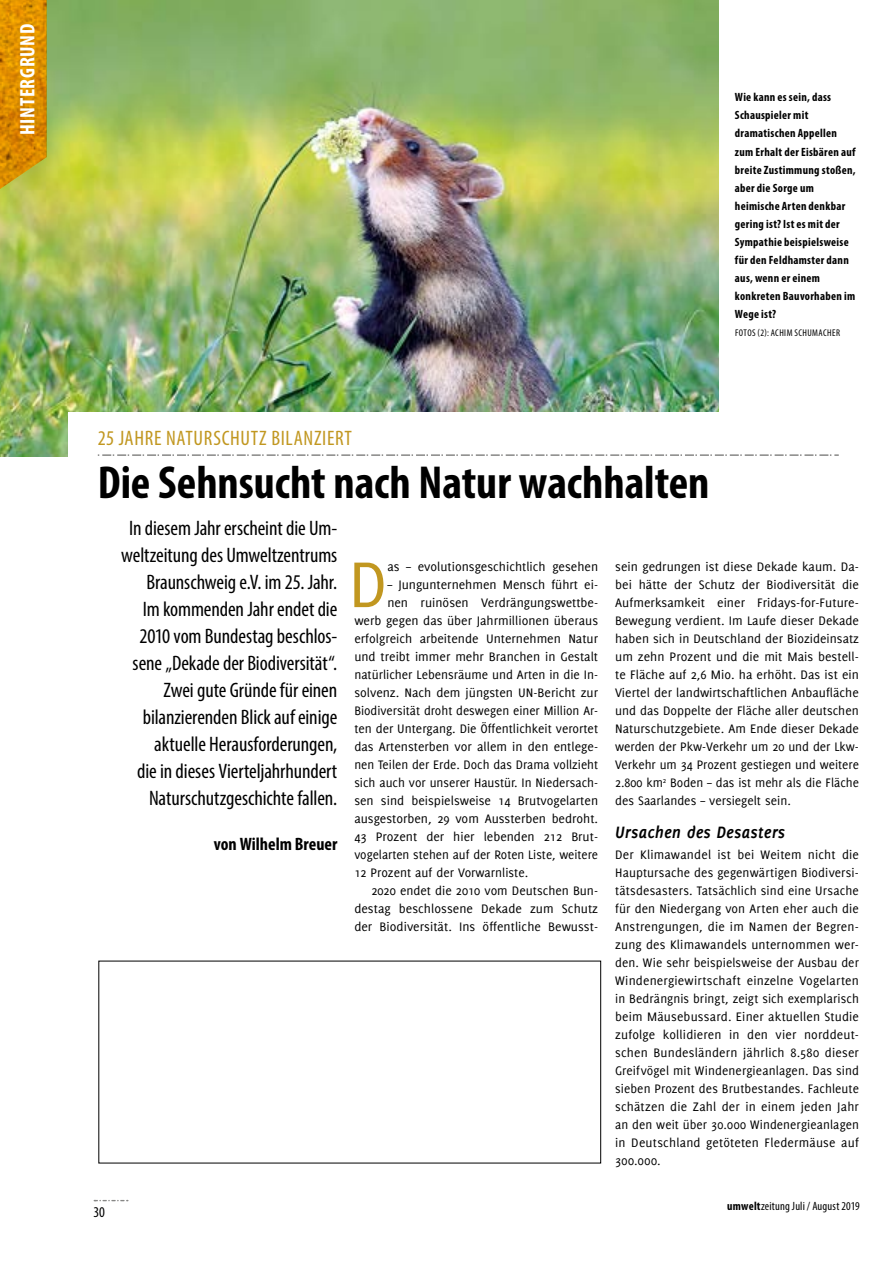
<style>
.page{position:relative;width:893px;height:1263px;background:#fff}
.page>*{position:absolute;margin:0;border:0;box-sizing:border-box;transform-origin:0 0}
.t1{font:70.65px "Delicious";color:#c19720}
.t2{font:700 condensed 46.5px "Myriad Pro";color:#000}
.t3{font:condensed 21px/27px "Myriad Pro";letter-spacing:-.005em;color:#000;text-align:right}
.t4{font:condensed 21px "Myriad Pro";letter-spacing:.03em;color:#c19720}
.t5{font:700 condensed 21px "Myriad Pro";letter-spacing:.03em;color:#fff}
.t6{font:italic 700 18px "Delicious";color:#000}
.t7{font:700 condensed 18px "Myriad Pro";color:#000}
.t8{font:condensed 15px "Myriad Pro";color:#000}
.t9{font:13.5px/18px "Delicious";color:#000;text-align:justify}
.t10{font:700 condensed 12px/18px "Myriad Pro";letter-spacing:.025em;color:#000}
.t11{font:condensed 12px "Myriad Pro";letter-spacing:.015em;color:#000}
.t12{font:condensed 9.75px "Myriad Pro";letter-spacing:.045em;color:#000}
.s1{font-weight:700}
</style>
<div class="page">
<svg style="left:94px;top:1200px;width:34px;height:1px"></svg>
<img style="left:0;top:0;width:719px;height:456px">
<div style="left:68px;top:412px;width:825px;height:290px;background:#fff"></div>
<svg style="left:98px;top:454px;width:741px;height:2px"></svg>
<img style="left:0;top:0;width:47px;height:198px">
<h3 class="t5" style="left:14px;top:135px;width:111px;rotate:-90deg">Hintergrund</h3>
<p class="t10" style="left:735px;top:88px;width:122px">Wie kann es sein, dass<br>Schauspieler mit dramatischen Appellen zum Erhalt der Eisbären auf breite Zustimmung stoßen, aber die Sorge um heimische Arten denkbar gering ist? Ist es mit der<br>Sympathie beispielsweise für den Feldhamster dann aus, wenn er einem konkreten Bauvorhaben im<br>Wege ist?</p>
<p class="t12" style="left:735px;top:326px;width:107px">Fotos (2): Achim Schumacher</p>
<h3 class="t4" style="left:98px;top:426px;width:256px">25 Jahre Naturschutz bilanziert</h3>
<h2 class="t2" style="left:98px;top:453px;width:613px">Die Sehnsucht nach Natur wachhalten</h2>
<p class="t3" style="left:121px;top:514px;width:218px">In diesem Jahr erscheint die Um&shy;weltzeitung des Umweltzentrums<br>Braunschweig e.V. im 25. Jahr.<br>Im kommenden Jahr endet die<br>2010 vom Bundestag beschlos&shy;sene „Dekade der Biodiversität“.<br>Zwei gute Gründe für einen bilanzierenden Blick auf einige aktuelle Herausforderungen,<br>die in dieses Vierteljahrhundert<br>Naturschutzgeschichte fallen.</p>
<h3 class="t7" style="left:214px;top:833px;width:125px">von Wilhelm Breuer</h3>
<h1 class="t1" style="left:349px;top:544px;width:40px">D</h1>
<p class="t9" style="left:387px;top:557px;width:212px">as – evolutionsgeschichtlich gesehen</p>
<p class="t9" style="left:387px;top:575px;width:212px">– Jungunternehmen Mensch führt ei-</p>
<p class="t9" style="left:387px;top:593px;width:212px">nen ruinösen Verdrängungswettbe-</p>
<p class="t9" style="left:354px;top:611px;width:245px">werb gegen das über Jahrmillionen überaus</p>
<p class="t9" style="left:354px;top:629px;width:245px">erfolgreich arbeitende Unternehmen Natur</p>
<p class="t9" style="left:354px;top:647px;width:245px">und treibt immer mehr Branchen in Gestalt</p>
<p class="t9" style="left:354px;top:665px;width:245px">natürlicher Lebensräume und Arten in die In-</p>
<p class="t9" style="left:354px;top:683px;width:245px">solvenz. Nach dem jüngsten UN-Bericht zur</p>
<p class="t9" style="left:354px;top:701px;width:245px">Biodiversität droht deswegen einer Million Ar-</p>
<p class="t9" style="left:354px;top:719px;width:245px">ten der Untergang. Die Öffentlichkeit verortet</p>
<p class="t9" style="left:354px;top:737px;width:245px">das Artensterben vor allem in den entlege-</p>
<p class="t9" style="left:354px;top:755px;width:245px">nen Teilen der Erde. Doch das Drama vollzieht</p>
<p class="t9" style="left:354px;top:773px;width:245px">sich auch vor unserer Haustür. In Niedersach-</p>
<p class="t9" style="left:354px;top:791px;width:245px">sen sind beispielsweise 14 Brutvogelarten</p>
<p class="t9" style="left:354px;top:809px;width:245px">ausgestorben, 29 vom Aussterben bedroht.</p>
<p class="t9" style="left:354px;top:827px;width:245px">43 Prozent der hier lebenden 212 Brut-</p>
<p class="t9" style="left:354px;top:845px;width:245px">vogelarten stehen auf der Roten Liste, weitere</p>
<p class="t9" style="left:354px;top:863px;width:175px">12 Prozent auf der Vorwarnliste.</p>
<p class="t9" style="left:371px;top:881px;width:228px">2020 endet die 2010 vom Deutschen Bun-</p>
<p class="t9" style="left:354px;top:899px;width:245px">destag beschlossene Dekade zum Schutz</p>
<p class="t9" style="left:354px;top:917px;width:245px">der Biodiversität. Ins öffentliche Bewusst-</p>
<p class="t8" style="left:94px;top:1202px;width:13px">30</p>
<p class="t9" style="left:615px;top:557px;width:245px">sein gedrungen ist diese Dekade kaum. Da&shy;bei hätte der Schutz der Biodiversität die Aufmerksamkeit einer Fridays-for-Future-Bewegung verdient. Im Laufe dieser Dekade haben sich in Deutschland der Biozideinsatz um zehn Prozent und die mit Mais bestell&shy;te Fläche auf 2,6 Mio. ha erhöht. Das ist ein Viertel der landwirtschaftlichen Anbaufläche und das Doppelte der Fläche aller deutschen Naturschutzgebiete. Am Ende dieser Dekade werden der Pkw-Verkehr um 20 und der Lkw-Verkehr um 34 Prozent gestiegen und weitere 2.800 km<sup>2</sup> Boden – das ist mehr als die Fläche des Saarlandes – versiegelt sein.</p>
<h3 class="t6" style="left:615px;top:822px;width:172px">Ursachen des Desasters</h3>
<p class="t9" style="left:615px;top:845px;width:245px">Der Klimawandel ist bei Weitem nicht die Hauptursache des gegenwärtigen Biodiversi&shy;tätsdesasters. Tatsächlich sind eine Ursache für den Niedergang von Arten eher auch die Anstrengungen, die im Namen der Begren&shy;zung des Klimawandels unternommen wer&shy;den. Wie sehr beispielsweise der Ausbau der Windenergiewirtschaft einzelne Vogelarten in Bedrängnis bringt, zeigt sich exemplarisch beim Mäusebussard. Einer aktuellen Studie zufolge kollidieren in den vier norddeut&shy;schen Bundesländern jährlich 8.580 dieser Greifvögel mit Windenergieanlagen. Das sind sieben Prozent des Brutbestandes. Fachleute schätzen die Zahl der in einem jeden Jahr an den weit über 30.000 Windenergieanlagen in Deutschland getöteten Fledermäuse auf 300.000.</p>
<p class="t11" style="left:727px;top:1199px;width:134px"><span class="s1">umwelt</span>zeitung Juli / August 2019</p>
</div>
